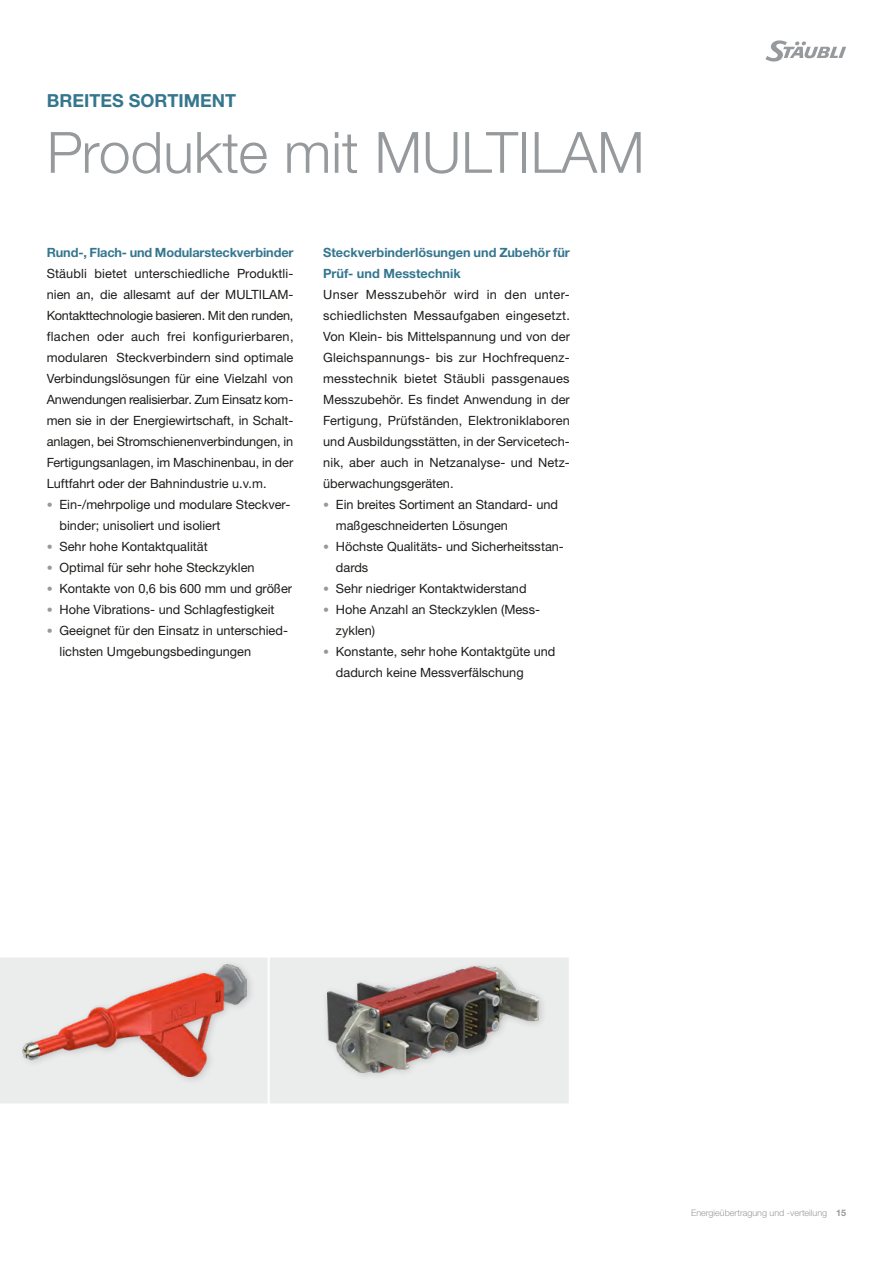
<style>
.page{position:relative;width:893px;height:1263px;background:#fff}
.page>*{position:absolute;margin:0;border:0;box-sizing:border-box;transform-origin:0 0}
.Headline-BIG_Inside_DE{font:300 57px "Helvetica Neue LTW1 G";color:#979a9c}
.Capture_Kicker_Inside_DE{font:700 18px "Helvetica Neue LTW1 G";color:#35768f}
.RunningText_Inside_DE{font:12.75px/21px "Helvetica Neue LTW1 G";color:#1d1d1b}
.SubHeadRunningText_Inside_DE{font:700 12.75px/21px "Helvetica Neue LTW1 G";color:#35768f}
.t1{font:300 9px "Helvetica Neue LTW1 G";color:#979a9c}
.s1{font-weight:300;font-size:12px;color:#979a9c}
.s2{font-weight:700}
</style>
<div class="page">
<svg style="left:765px;top:40px;width:81px;height:22px"></svg>
<div style="left:0;top:958px;width:569px;height:145px;background:#ebecec"></div>
<div style="left:17px;top:959px;width:239px;height:127px;background:#ebecec"></div>
<img style="left:23px;top:964px;width:223px;height:112px">
<div style="left:322px;top:961px;width:226px;height:121px;background:#ebecec"></div>
<img style="left:327px;top:966px;width:211px;height:106px">
<p class="Capture_Kicker_Inside_DE" style="left:47px;top:89px;width:191px">BREITES SORTIMENT</p>
<p class="Headline-BIG_Inside_DE" style="left:47px;top:118px;width:599px">Produkte mit MULTILAM</p>
<p class="SubHeadRunningText_Inside_DE" style="left:47px;top:242px;width:248px">Rund-, Flach- und Modularsteckverbinder</p>
<p class="RunningText_Inside_DE" style="left:47px;top:263px;width:248px;text-align:justify">Stäubli bietet unterschiedliche Produktli&shy;nien an, die allesamt auf der MULTILAM-Kontakttechnologie basieren. Mit den runden, flachen oder auch frei konfigurierbaren, modularen Steckverbindern sind optimale Verbindungslösungen für eine Vielzahl von Anwendungen realisierbar. Zum Einsatz kom&shy;men sie in der Energiewirtschaft, in Schalt&shy;anlagen, bei Stromschienenverbindungen, in Fertigungsanlagen, im Maschinenbau, in der Luftfahrt oder der Bahnindustrie u.v.m.</p>
<p class="RunningText_Inside_DE" style="left:60px;top:494px;width:232px;text-indent:-13px"><span class="s1">•</span> Ein-/mehrpolige und modulare Steckver&shy;binder; unisoliert und isoliert</p>
<p class="RunningText_Inside_DE" style="left:47px;top:536px;width:162px"><span class="s1">•</span> Sehr hohe Kontaktqualität</p>
<p class="RunningText_Inside_DE" style="left:47px;top:557px;width:209px"><span class="s1">•</span> Optimal für sehr hohe Steckzyklen</p>
<p class="RunningText_Inside_DE" style="left:47px;top:578px;width:247px"><span class="s1">•</span> Kontakte von 0,6 bis 600 mm und größer</p>
<p class="RunningText_Inside_DE" style="left:47px;top:599px;width:229px"><span class="s1">•</span> Hohe Vibrations- und Schlagfestigkeit</p>
<p class="RunningText_Inside_DE" style="left:60px;top:620px;width:230px;text-indent:-13px"><span class="s1">•</span> Geeignet für den Einsatz in unterschied&shy;lichsten Umgebungsbedingungen</p>
<p class="SubHeadRunningText_Inside_DE" style="left:323px;top:242px;width:248px">Steckverbinderlösungen und Zubehör für<br>Prüf- und Messtechnik</p>
<p class="RunningText_Inside_DE" style="left:323px;top:284px;width:248px;text-align:justify">Unser Messzubehör wird in den unter&shy;schiedlichsten Messaufgaben eingesetzt.<br>Von Klein- bis Mittelspannung und von der Gleichspannungs- bis zur Hochfrequenz&shy;messtechnik bietet Stäubli passgenaues Messzubehör. Es findet Anwendung in der Fertigung, Prüfständen, Elektroniklaboren und Ausbildungsstätten, in der Servicetech&shy;nik, aber auch in Netzanalyse- und Netz&shy;überwachungsgeräten.</p>
<p class="RunningText_Inside_DE" style="left:336px;top:494px;width:224px;text-indent:-13px"><span class="s1">•</span> Ein breites Sortiment an Standard- und maßgeschneiderten Lösungen</p>
<p class="RunningText_Inside_DE" style="left:336px;top:536px;width:229px;text-indent:-13px"><span class="s1">•</span> Höchste Qualitäts- und Sicherheitsstan&shy;dards</p>
<p class="RunningText_Inside_DE" style="left:323px;top:578px;width:205px"><span class="s1">•</span> Sehr niedriger Kontaktwiderstand</p>
<p class="RunningText_Inside_DE" style="left:336px;top:599px;width:204px;text-indent:-13px"><span class="s1">•</span> Hohe Anzahl an Steckzyklen (Mess&shy;zyklen)</p>
<p class="RunningText_Inside_DE" style="left:336px;top:641px;width:221px;text-indent:-13px"><span class="s1">•</span> Konstante, sehr hohe Kontaktgüte und dadurch keine Messverfälschung</p>
<p class="t1" style="left:691px;top:1207px;width:157px">Energieübertragung und -verteilung <span class="s2">15</span></p>
</div>
